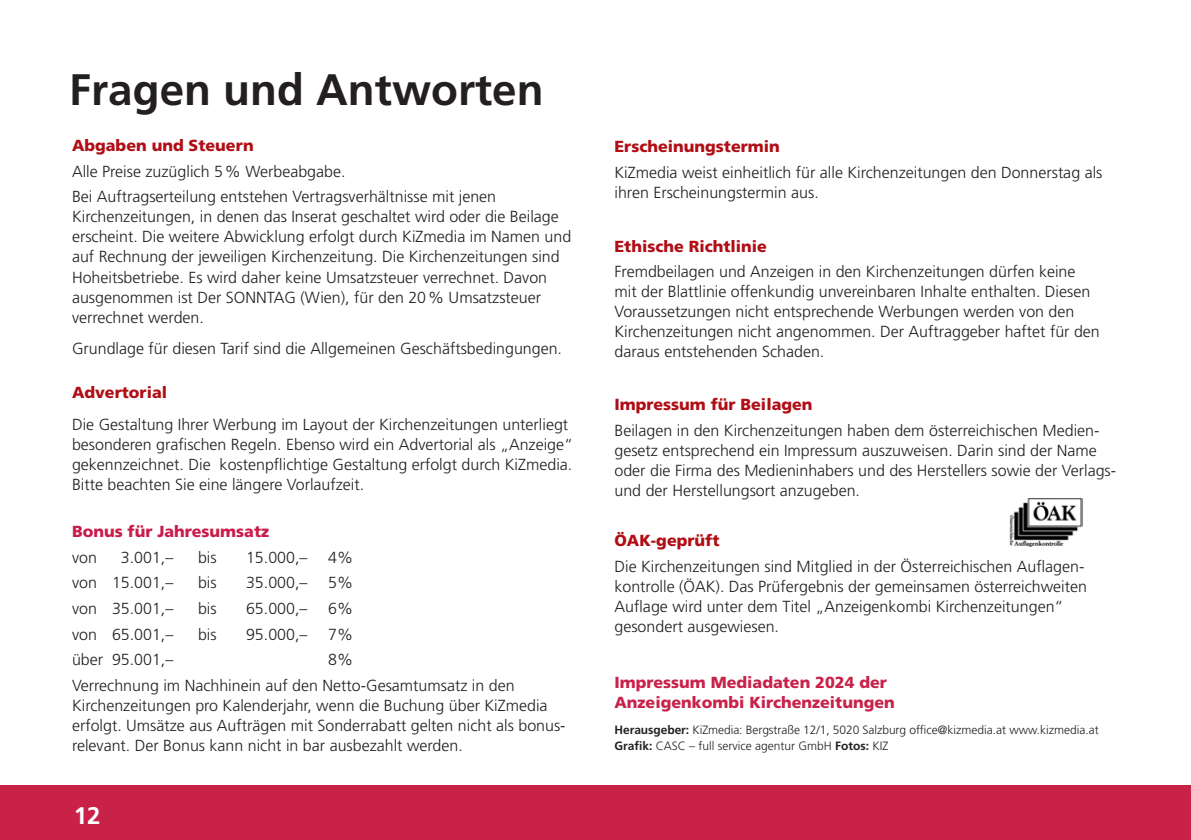
<style>
.page{position:relative;width:1191px;height:840px;background:#fff}
.page>*{position:absolute;margin:0;border:0;box-sizing:border-box;transform-origin:0 0}
.t1{font:700 44px "Frutiger LT Std";color:#231f20}
.t2{font:700 24px "Frutiger LT Std";color:#fff}
.t3{font:300 16px/20px "Frutiger LT Std";color:#231f20}
.t4{font:900 16px "Frutiger LT Std";color:#b00d15}
.t5{font:900 16px/20px "Frutiger LT Std";color:#c82249}
.t6{font:900 16px "Frutiger LT Std";color:#c81d48}
.t7{font:300 12px/16px "Frutiger LT Std";color:#231f20}
.s1{font-weight:700}
</style>
<div class="page">
<img style="left:1009px;top:498px;width:73px;height:48px">
<div style="left:0;top:784px;width:1191px;height:55px;background:#c82249"></div>
<h1 class="t1" style="left:69px;top:64px;width:476px">Fragen und Antworten</h1>
<p class="t4" style="left:72px;top:136px;width:183px">Abgaben und Steuern</p>
<p class="t3" style="left:72px;top:158px;width:426px;line-height:25.6px">Alle Preise zuzüglich 5% Werbeabgabe.<br>Bei Auftragserteilung entstehen Vertragsverhältnisse mit jenen</p>
<p class="t3" style="left:72px;top:207px;width:501px">Kirchenzeitungen, in denen das Inserat geschaltet wird oder die Beilage erscheint. Die weitere Abwicklung erfolgt durch KiZmedia im Namen und auf Rechnung der jeweiligen Kirchenzeitung. Die Kirchenzeitungen sind Hoheitsbetriebe. Es wird daher keine Umsatzsteuer verrechnet. Davon ausgenommen ist Der SONNTAG (Wien), für den 20% Umsatzsteuer verrechnet werden.</p>
<p class="t3" style="left:72px;top:338px;width:491px">Grundlage für diesen Tarif sind die Allgemeinen Geschäftsbedingungen.</p>
<p class="t4" style="left:72px;top:383px;width:97px">Advertorial</p>
<p class="t3" style="left:72px;top:414px;width:502px">Die Gestaltung Ihrer Werbung im Layout der Kirchenzeitungen unterliegt besonderen grafischen Regeln. Ebenso wird ein Advertorial als „Anzeige“ gekennzeichnet. Die kostenpflichtige Gestaltung erfolgt durch KiZmedia.<br>Bitte beachten Sie eine längere Vorlaufzeit.</p>
<p class="t6" style="left:72px;top:521px;width:199px">Bonus für Jahresumsatz</p>
<p class="t3" style="left:72px;top:547px;width:26px">von</p>
<p class="t3" style="left:121px;top:547px;width:54px">3.001,–</p>
<p class="t3" style="left:198px;top:547px;width:20px">bis</p>
<p class="t3" style="left:246px;top:547px;width:63px">15.000,–</p>
<p class="t3" style="left:328px;top:547px;width:26px">4%</p>
<p class="t3" style="left:72px;top:572px;width:103px">von 15.001,–</p>
<p class="t3" style="left:198px;top:572px;width:20px">bis</p>
<p class="t3" style="left:246px;top:572px;width:63px">35.000,–</p>
<p class="t3" style="left:328px;top:572px;width:26px">5%</p>
<p class="t3" style="left:72px;top:598px;width:103px">von 35.001,–</p>
<p class="t3" style="left:198px;top:598px;width:20px">bis</p>
<p class="t3" style="left:246px;top:598px;width:63px">65.000,–</p>
<p class="t3" style="left:328px;top:598px;width:26px">6%</p>
<p class="t3" style="left:72px;top:624px;width:103px">von 65.001,–</p>
<p class="t3" style="left:198px;top:624px;width:20px">bis</p>
<p class="t3" style="left:246px;top:624px;width:63px">95.000,–</p>
<p class="t3" style="left:328px;top:624px;width:26px">7%</p>
<p class="t3" style="left:72px;top:649px;width:103px">über 95.001,–</p>
<p class="t3" style="left:72px;top:647px;width:444px;line-height:25.6px;text-indent:256px">8%<br>Verrechnung im Nachhinein auf den Netto-Gesamtumsatz in den</p>
<p class="t3" style="left:72px;top:695px;width:495px">Kirchenzeitungen pro Kalenderjahr, wenn die Buchung über KiZmedia erfolgt. Umsätze aus Aufträgen mit Sonderrabatt gelten nicht als bonus&shy;relevant. Der Bonus kann nicht in bar ausbezahlt werden.</p>
<h2 class="t2" style="left:74px;top:801px;width:28px">12</h2>
<p class="t4" style="left:614px;top:136px;width:167px">Erscheinungstermin</p>
<p class="t3" style="left:614px;top:162px;width:489px">KiZmedia weist einheitlich für alle Kirchenzeitungen den Donnerstag als ihren Erscheinungstermin aus.</p>
<p class="t4" style="left:614px;top:236px;width:154px">Ethische Richtlinie</p>
<p class="t3" style="left:614px;top:262px;width:487px">Fremdbeilagen und Anzeigen in den Kirchenzeitungen dürfen keine mit der Blattlinie offenkundig unvereinbaren Inhalte enthalten. Diesen Voraussetzungen nicht entsprechende Werbungen werden von den Kirchenzeitungen nicht angenommen. Der Auftraggeber haftet für den daraus entstehenden Schaden.</p>
<p class="t4" style="left:614px;top:395px;width:200px">Impressum für Beilagen</p>
<p class="t3" style="left:614px;top:420px;width:503px">Beilagen in den Kirchenzeitungen haben dem österreichischen Medien&shy;gesetz entsprechend ein Impressum auszuweisen. Darin sind der Name oder die Firma des Medieninhabers und des Herstellers sowie der Verlags&shy;und der Herstellungsort anzugeben.</p>
<p class="t4" style="left:614px;top:530px;width:106px">ÖAK-geprüft</p>
<p class="t3" style="left:614px;top:556px;width:474px">Die Kirchenzeitungen sind Mitglied in der Österreichischen Auflagen&shy;kontrolle (ÖAK). Das Prüfergebnis der gemeinsamen österreichweiten Auflage wird unter dem Titel „Anzeigenkombi Kirchenzeitungen“ gesondert ausgewiesen.</p>
<p class="t5" style="left:614px;top:671px;width:282px">Impressum Mediadaten 2024 der<br>Anzeigenkombi Kirchenzeitungen</p>
<p class="t7" style="left:614px;top:722px;width:486px"><span class="s1">Herausgeber:</span> KiZmedia: Bergstraße 12/1, 5020 Salzburg office@kizmedia.at www.kizmedia.at<br><span class="s1">Grafik:</span> CASC – full service agentur GmbH <span class="s1">Fotos:</span> KIZ</p>
</div>
